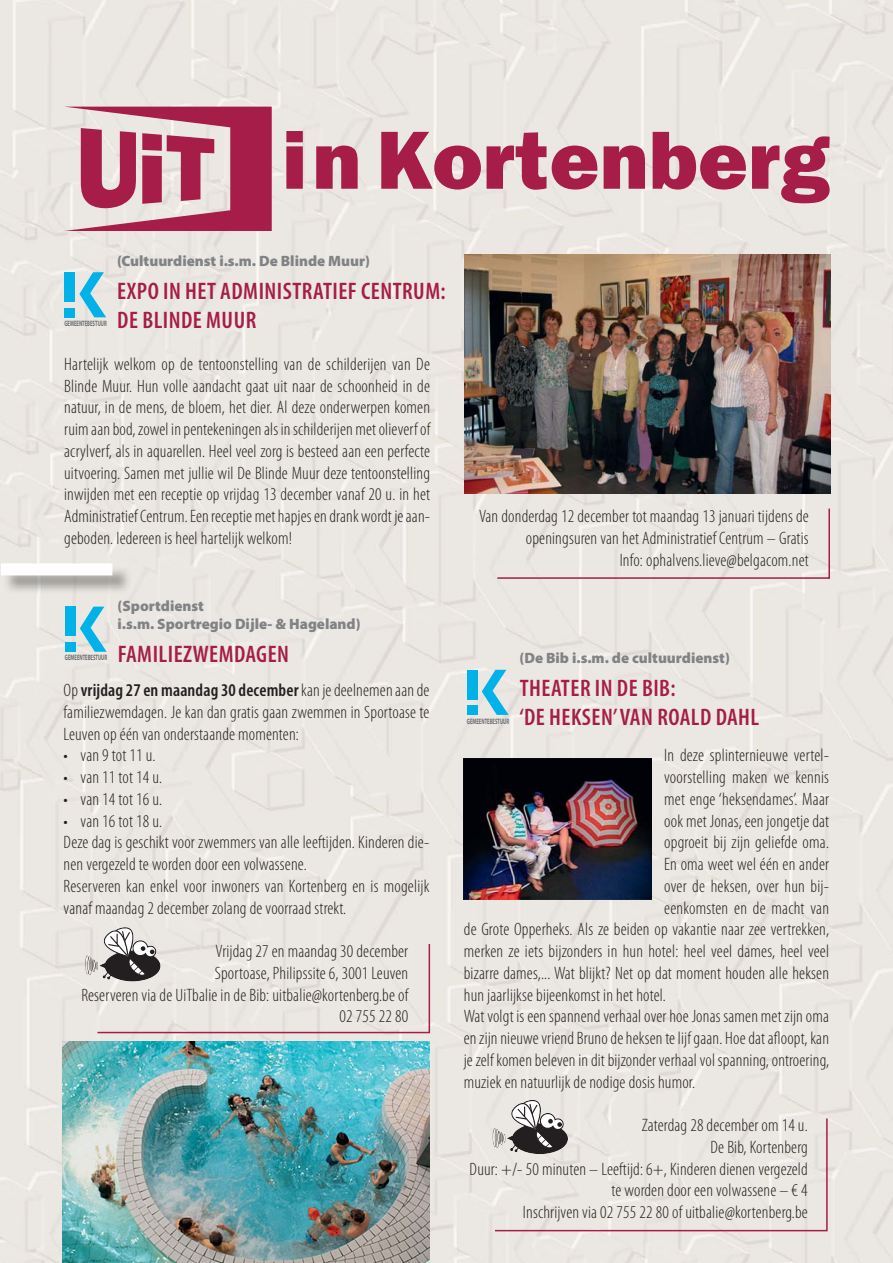
<style>
.page{position:relative;width:893px;height:1263px;background:#fff}
.page>*{position:absolute;margin:0;border:0;box-sizing:border-box;transform-origin:0 0}
.t1{font:82.95px "ITC Franklin Gothic Std Hvy";letter-spacing:.01em;color:#a51d48}
.t2{font:600 condensed 24px/28.8px "Myriad Pro";letter-spacing:.02em;color:#a51d48}
.t3{font:300 condensed 18px/21.8px "Myriad Pro";letter-spacing:.01em;color:#231f20;text-align:right}
.t4{font:900 15px/18px "Myriad Pro";color:#808285}
.t5{font:700 7.8px "Myriad Pro";color:#6d6e70;scale:.6 1}
.s1{font-weight:600}
</style>
<div class="page">
<div style="left:0;top:0;width:892px;height:1263px;background:#ebe8e3"></div>
<svg style="left:64px;top:107px;width:208px;height:124px"></svg>
<svg style="left:79px;top:272px;width:27px;height:45px"></svg>
<div style="left:65px;top:308px;width:10px;height:9px;background:#00b2e7"></div>
<div style="left:65px;top:272px;width:10px;height:30px;background:#00b2e7"></div>
<svg style="left:496px;top:507px;width:334px;height:73px"></svg>
<svg style="left:80px;top:607px;width:27px;height:45px"></svg>
<div style="left:65px;top:642px;width:10px;height:10px;background:#00b2e7"></div>
<div style="left:65px;top:607px;width:10px;height:29px;background:#00b2e7"></div>
<svg style="left:482px;top:670px;width:26px;height:45px"></svg>
<div style="left:467px;top:705px;width:10px;height:10px;background:#00b2e7"></div>
<div style="left:467px;top:670px;width:10px;height:29px;background:#00b2e7"></div>
<img style="left:3px;top:565px;width:128px;height:29px">
<div style="left:1px;top:563px;width:111px;height:12px;background:#fff"></div>
<img style="left:464px;top:255px;width:366px;height:238px">
<img style="left:63px;top:1041px;width:366px;height:222px">
<img style="left:463px;top:758px;width:188px;height:141px">
<svg style="left:85px;top:920px;width:346px;height:114px"></svg>
<svg style="left:492px;top:1093px;width:336px;height:139px"></svg>
<h1 class="t1" style="left:282px;top:112px;width:548px">in Kortenberg</h1>
<p class="t5" style="left:64px;top:319px;width:72px">GEMEENTEBESTUUR</p>
<p class="t4" style="left:117px;top:253px;width:254px">(Cultuurdienst i.s.m. De Blinde Muur)</p>
<h2 class="t2" style="left:117px;top:279px;width:330px">EXPO IN HET ADMINISTRATIEF CENTRUM:<br>DE BLINDE MUUR</h2>
<p class="t3" style="left:64px;top:355px;width:367px;text-align:justify">Hartelijk welkom op de tentoonstelling van de schilderijen van De Blinde Muur. Hun volle aandacht gaat uit naar de schoonheid in de natuur, in de mens, de bloem, het dier. Al deze onderwerpen komen ruim aan bod, zowel in pentekeningen als in schilderijen met olieverf of acrylverf, als in aquarellen. Heel veel zorg is besteed aan een perfecte uitvoering. Samen met jullie wil De Blinde Muur deze tentoonstelling inwijden met een receptie op vrijdag 13 december vanaf 20 u. in het Administratief Centrum. Een receptie met hapjes en drank wordt je aan&shy;geboden. Iedereen is heel hartelijk welkom!</p>
<p class="t4" style="left:117px;top:598px;width:245px">(Sportdienst<br>i.s.m. Sportregio Dijle- &amp; Hageland)</p>
<h2 class="t2" style="left:118px;top:642px;width:173px">FAMILIEZWEMDAGEN</h2>
<p class="t3" style="left:64px;top:681px;width:367px;text-align:justify">Op <span class="s1">vrijdag 27 en maandag 30 december</span> kan je deelnemen aan de familiezwemdagen. Je kan dan gratis gaan zwemmen in Sportoase te Leuven op één van onderstaande momenten:</p>
<p class="t3" style="left:64px;top:746px;width:93px">• van 9 tot 11 u.</p>
<p class="t3" style="left:64px;top:768px;width:100px">• van 11 tot 14 u.</p>
<p class="t3" style="left:64px;top:790px;width:100px">• van 14 tot 16 u.</p>
<p class="t3" style="left:64px;top:812px;width:367px;text-align:left">• van 16 tot 18 u.<br>Deze dag is geschikt voor zwemmers van alle leeftijden. Kinderen die&shy;nen vergezeld te worden door een volwassene.<br>Reserveren kan enkel voor inwoners van Kortenberg en is mogelijk vanaf maandag 2 december zolang de voorraad strekt.</p>
<p class="t3" style="left:81px;top:942px;width:328px">Vrijdag 27 en maandag 30 december<br>Sportoase, Philipssite 6, 3001 Leuven<br>Reserveren via de UiTbalie in de Bib: uitbalie@kortenberg.be of 02 755 22 80</p>
<p class="t5" style="left:65px;top:653px;width:72px">GEMEENTEBESTUUR</p>
<p class="t3" style="left:479px;top:507px;width:331px">Van donderdag 12 december tot maandag 13 januari tijdens de openingsuren van het Administratief Centrum – Gratis<br>Info: ophalvens.lieve@belgacom.net</p>
<p class="t4" style="left:519px;top:650px;width:212px">(De Bib i.s.m. de cultuurdienst)</p>
<h2 class="t2" style="left:519px;top:676px;width:241px">THEATER IN DE BIB:<br>‘DE HEKSEN’ VAN ROALD DAHL</h2>
<p class="t3" style="left:664px;top:746px;width:166px">In deze splinternieuwe vertel-</p>
<p class="t3" style="left:664px;top:768px;width:166px">voorstelling maken we kennis</p>
<p class="t3" style="left:664px;top:790px;width:166px">met enge ‘heksendames’. Maar</p>
<p class="t3" style="left:664px;top:812px;width:166px">ook met Jonas, een jongetje dat</p>
<p class="t3" style="left:664px;top:833px;width:166px">opgroeit bij zijn geliefde oma.</p>
<p class="t3" style="left:664px;top:855px;width:166px">En oma weet wel één en ander</p>
<p class="t3" style="left:664px;top:877px;width:166px">over de heksen, over hun bij-</p>
<p class="t3" style="left:664px;top:899px;width:166px">eenkomsten en de macht van</p>
<p class="t3" style="left:464px;top:920px;width:367px">de Grote Opperheks. Als ze beiden op vakantie naar zee vertrekken,</p>
<p class="t3" style="left:464px;top:942px;width:367px">merken ze iets bijzonders in hun hotel: heel veel dames, heel veel</p>
<p class="t3" style="left:464px;top:964px;width:367px">bizarre dames,... Wat blijkt? Net op dat moment houden alle heksen</p>
<p class="t3" style="left:464px;top:986px;width:203px">hun jaarlijkse bijeenkomst in het hotel.</p>
<p class="t3" style="left:464px;top:1007px;width:366px">Wat volgt is een spannend verhaal over hoe Jonas samen met zijn oma</p>
<p class="t3" style="left:464px;top:1029px;width:367px">en zijn nieuwe vriend Bruno de heksen te lijf gaan. Hoe dat afloopt, kan</p>
<p class="t3" style="left:464px;top:1051px;width:367px">je zelf komen beleven in dit bijzonder verhaal vol spanning, ontroering,</p>
<p class="t3" style="left:464px;top:1073px;width:233px">muziek en natuurlijk de nodige dosis humor.</p>
<p class="t3" style="left:469px;top:1116px;width:339px">Zaterdag 28 december om 14 u.<br>De Bib, Kortenberg<br>Duur: +/- 50 minuten – Leeftijd: 6+, Kinderen dienen vergezeld te worden door een volwassene – € 4<br>Inschrijven via 02 755 22 80 of uitbalie@kortenberg.be</p>
<p class="t5" style="left:467px;top:716px;width:72px">GEMEENTEBESTUUR</p>
</div>
